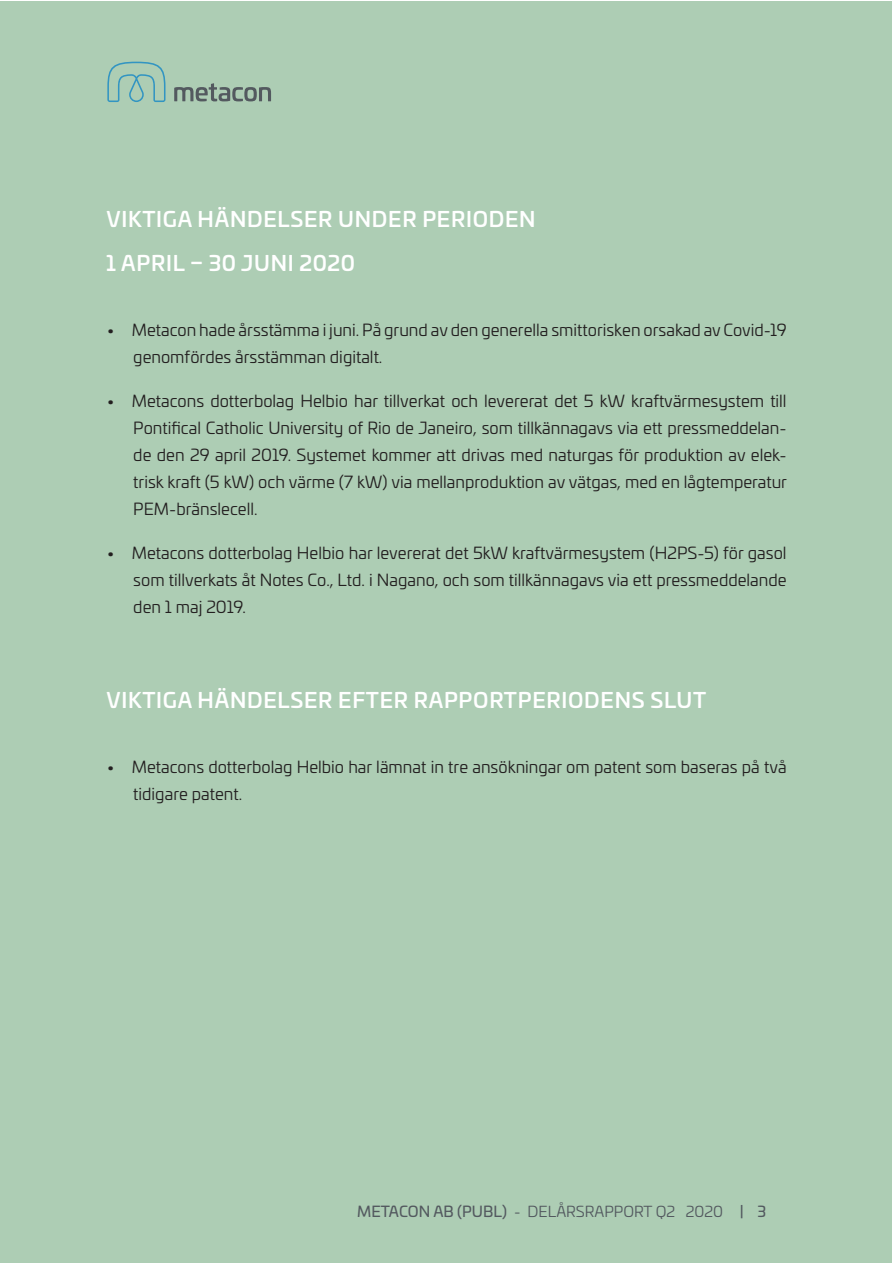
<style>
.page{position:relative;width:893px;height:1263px;background:#fff}
.page>*{position:absolute;margin:0;border:0;box-sizing:border-box;transform-origin:0 0}
.t1{font:500 21px/43.2px "Univia Pro";letter-spacing:.035em;color:#fff}
.t2{font:16.5px/27px "Univia Pro";color:#231f20}
.t3{font:15px "Univia Pro";color:#53595f}
.s1{font-style:inherit}
</style>
<div class="page">
<div style="left:1px;top:1px;width:891px;height:1261px;background:#adcdb4"></div>
<svg style="left:174px;top:83px;width:97px;height:18px"></svg>
<svg style="left:107px;top:62px;width:58px;height:40px"></svg>
<p class="t1" style="left:106px;top:197px;width:431px">VIKTIGA HÄNDELSER UNDER PERIODEN<br>1 APRIL – 30 JUNI 2020</p>
<p class="t2" style="left:133px;top:315px;width:655px;text-indent:-27px">• Metacon hade årsstämma i juni. På grund av den generella smittorisken orsakad av Covid-19 genomfördes årsstämman digitalt.</p>
<p class="t2" style="left:133px;top:386px;width:655px;text-align:justify;text-indent:-27px">• Metacons dotterbolag Helbio har tillverkat och levererat det 5 kW kraftvärmesystem till Pontifical Catholic University of Rio de Janeiro, som tillkännagavs via ett pressmeddelan&shy;de den 29 april 2019. Systemet kommer att drivas med naturgas för produktion av elek&shy;trisk kraft (5 kW) och värme (7 kW) via mellanproduktion av vätgas, med en lågtemperatur PEM-bränslecell.</p>
<p class="t2" style="left:133px;top:538px;width:655px;text-align:justify;text-indent:-27px">• Metacons dotterbolag Helbio har levererat det 5kW kraftvärmesystem (H2PS-5) för gasol som tillverkats åt Notes Co., Ltd. i Nagano, och som tillkännagavs via ett pressmeddelande den 1 maj 2019.</p>
<p class="t1" style="left:106px;top:677px;width:601px">VIKTIGA HÄNDELSER EFTER RAPPORTPERIODENS SLUT</p>
<p class="t2" style="left:133px;top:753px;width:655px;text-indent:-27px">• Metacons dotterbolag Helbio har lämnat in tre ansökningar om patent som baseras på två tidigare patent.</p>
<p class="t3" style="left:357px;top:1200px;width:410px"><span class="s1">METACON AB (PUBL)</span> - DELÅRSRAPPORT Q2 2020 <span class="s1">| 3</span></p>
</div>
